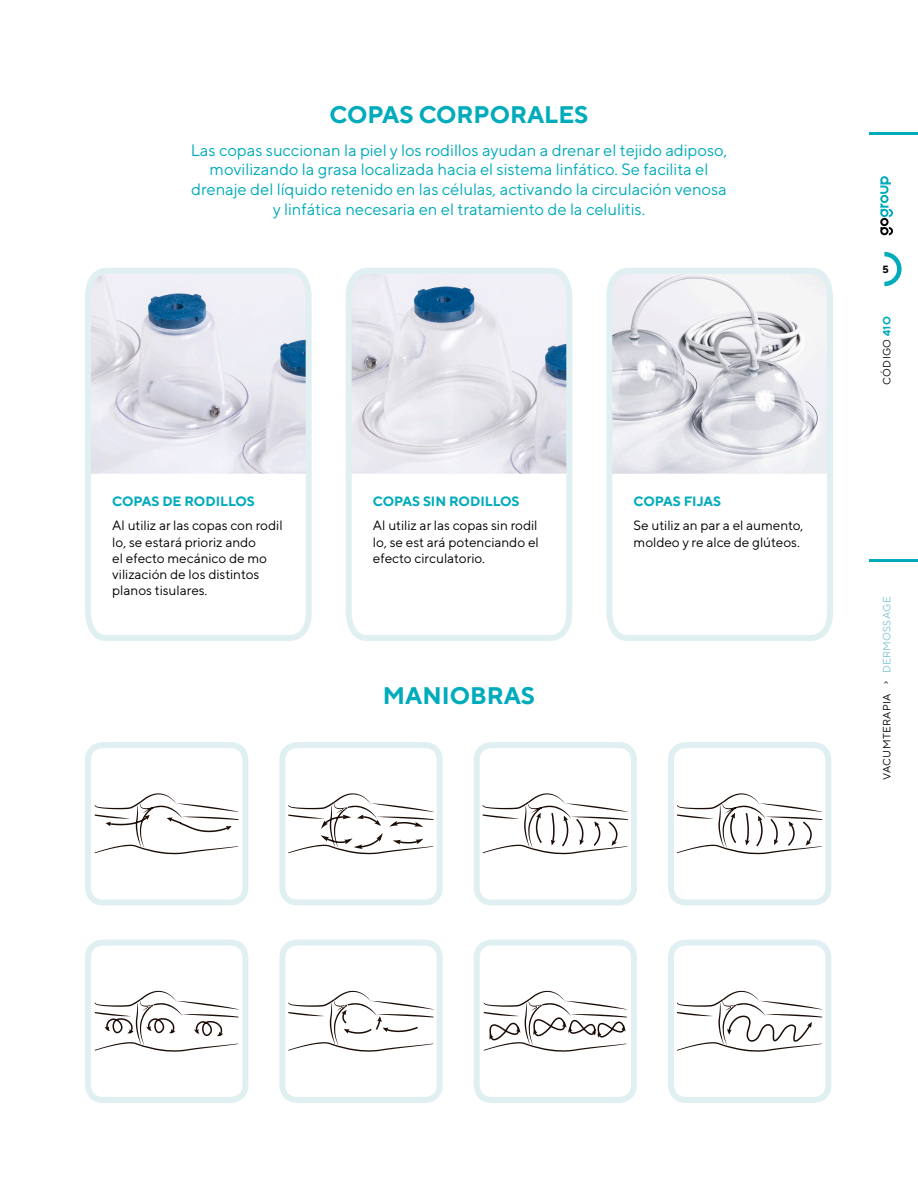
<style>
.page{position:relative;width:918px;height:1188px;background:#fff}
.page>*{position:absolute;margin:0;border:0;box-sizing:border-box;transform-origin:0 0}
.t1{font:700 24px "TT Norms Pro";color:#00abbc}
.t2{font:16.5px/19.8px "TT Norms Pro";color:#00abbc;text-align:center}
.t3{font:13.5px/16.2px "TT Norms Pro";color:#000}
.t4{font:700 13.5px "TT Norms Pro";color:#00abbc}
.t5{font:10.5px "TT Norms Pro";letter-spacing:.025em;color:#000}
.t6{font:700 10.5px "TT Norms Pro";color:#000}
.s1{font-weight:700;color:#00abbc}
.s2{font-family:"Delicious"}
.s3{color:#7dc5d2}
</style>
<div class="page">
<hr style="left:869px;top:132px;width:49px;height:3px;background:#00abbc">
<hr style="left:869px;top:559px;width:49px;height:3px;background:#00abbc">
<svg style="left:880px;top:176px;width:13px;height:59px"></svg>
<svg style="left:884px;top:251px;width:18px;height:36px"></svg>
<svg style="left:85px;top:268px;width:227px;height:373px"></svg>
<svg style="left:346px;top:268px;width:226px;height:373px"></svg>
<svg style="left:606px;top:268px;width:227px;height:373px"></svg>
<div style="left:85px;top:742px;width:163px;height:163px;border:6px solid #e0eff2;border-radius:15px"></div>
<div style="left:85px;top:940px;width:163px;height:163px;border:6px solid #e0eff2;border-radius:15px"></div>
<div style="left:279px;top:742px;width:164px;height:163px;border:6px solid #e0eff2;border-radius:15px"></div>
<div style="left:279px;top:940px;width:164px;height:163px;border:6px solid #e0eff2;border-radius:15px"></div>
<div style="left:474px;top:742px;width:163px;height:163px;border:6px solid #e0eff2;border-radius:15px"></div>
<div style="left:474px;top:940px;width:163px;height:163px;border:6px solid #e0eff2;border-radius:15px"></div>
<div style="left:668px;top:742px;width:163px;height:163px;border:6px solid #e0eff2;border-radius:15px"></div>
<div style="left:668px;top:940px;width:163px;height:163px;border:6px solid #e0eff2;border-radius:15px"></div>
<svg style="left:95px;top:793px;width:144px;height:62px"></svg>
<svg style="left:288px;top:793px;width:146px;height:62px"></svg>
<svg style="left:483px;top:793px;width:145px;height:62px"></svg>
<svg style="left:677px;top:793px;width:145px;height:62px"></svg>
<svg style="left:95px;top:991px;width:144px;height:61px"></svg>
<svg style="left:288px;top:991px;width:146px;height:61px"></svg>
<svg style="left:484px;top:991px;width:143px;height:61px"></svg>
<svg style="left:677px;top:991px;width:145px;height:61px"></svg>
<p class="t1" style="left:330px;top:99px;width:260px">COPAS CORPORALES</p>
<p class="t2" style="left:191px;top:139px;width:538px">Las copas succionan la piel y los rodillos ayudan a drenar el tejido adiposo, movilizando la grasa localizada hacia el sistema linfático. Se facilita el drenaje del líquido retenido en las células, activando la circulación venosa y linfática necesaria en el tratamiento de la celulitis.</p>
<p class="t4" style="left:112px;top:492px;width:144px">COPAS DE RODILLOS</p>
<p class="t3" style="left:112px;top:517px;width:172px">Al utiliz ar las copas con rodil lo, se estará prioriz ando<br>el efecto mecánico de mo vilización de los distintos planos tisulares.</p>
<p class="t4" style="left:373px;top:492px;width:148px">COPAS SIN RODILLOS</p>
<p class="t3" style="left:373px;top:517px;width:167px;text-align:justify">Al utiliz ar las copas sin rodil lo, se est ará potenciando el efecto circulatorio.</p>
<p class="t1" style="left:383px;top:680px;width:154px">MANIOBRAS</p>
<p class="t4" style="left:634px;top:492px;width:89px">COPAS FIJAS</p>
<p class="t3" style="left:634px;top:517px;width:172px">Se utiliz an par a el aumento, moldeo y re alce de glúteos.</p>
<p class="t6" style="left:882px;top:262px;width:8px">5</p>
<p class="t5" style="left:880px;top:385px;width:70px;rotate:-90deg">CÓDIGO <span class="s1">41O</span></p>
<p class="t5" style="left:880px;top:780px;width:184px;rotate:-90deg">VACUMTERAPIA <span class="s2">&gt;</span> <span class="s3">DERMOSSAGE</span></p>
</div>
